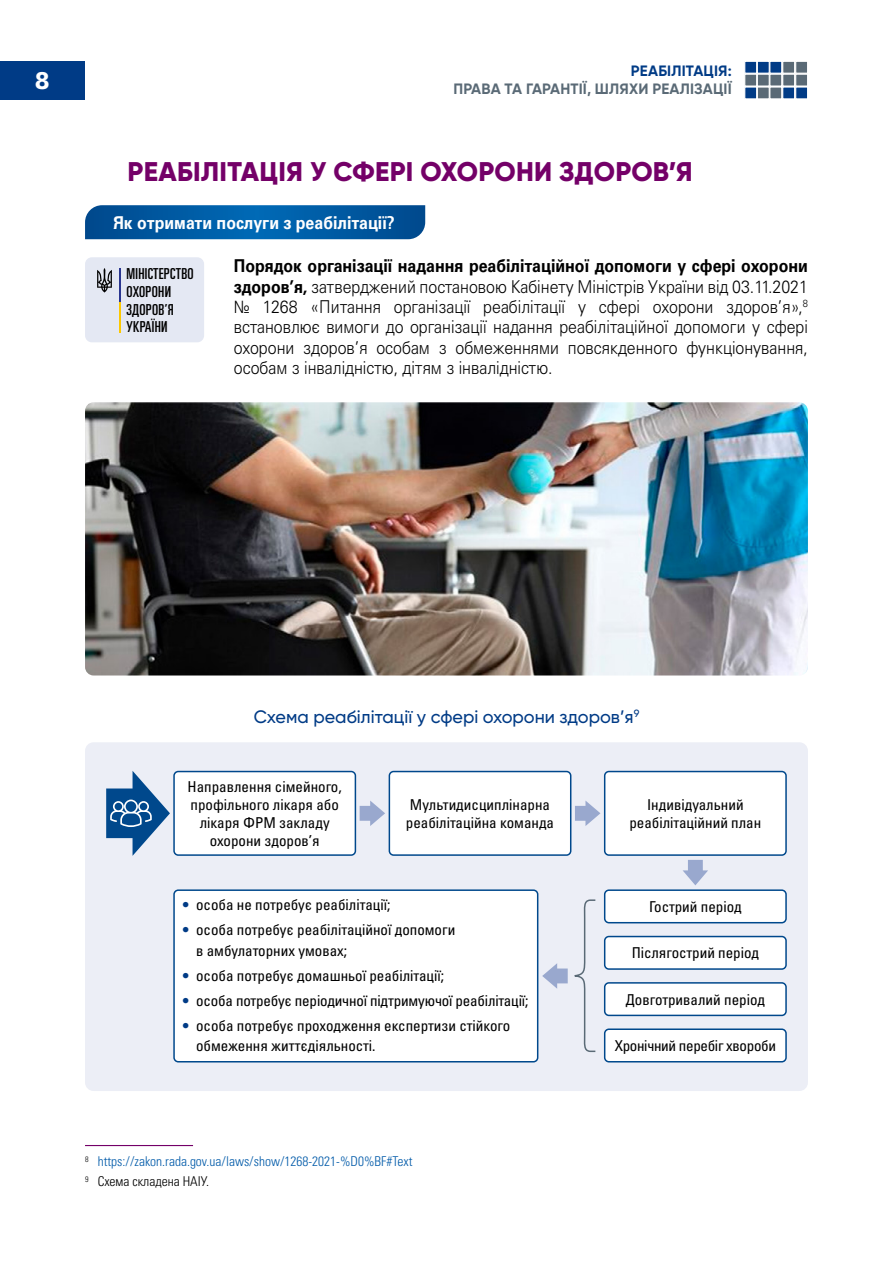
<style>
.page{position:relative;width:893px;height:1263px;background:#fff}
.page>*{position:absolute;margin:0;border:0;box-sizing:border-box;transform-origin:0 0}
.T-01{font:800 27px "Gilroy";letter-spacing:.01em;color:#740068}
.t1{font:900 24px "Univers LTCYR 75";color:#fff;scale:.9 1}
.T-04{font:500 18px "Gilroy";color:#003b86}
.Main-01{font:300 17.7px/20.4px "Univers LTCYR 45";color:#000;text-align:justify;scale:.9 1}
.Main-01-2{font:700 17.7px "Univers LTCYR 65";color:#fff;scale:.9 1}
.t2{font:15.15px/17.7px "Univers LTCYR 59 Ult Cond";letter-spacing:.02em;color:#000}
.PicTEXT{font:condensed 15px/18px "Univers LTCYR 57";color:#000}
.t3{font:700 15px "Gilroy";letter-spacing:.01em;color:#5a6a76}
.PicTEXT-2{font:condensed 15px "Univers LTCYR 57";letter-spacing:-.02em;color:#000}
.t4{font:700 15px "Gilroy";letter-spacing:.01em;color:#003b86}
.Snoska{font:13.5px "Univers LTCYR 47 Light Cond";color:#005aa9}
.Snoska-2{font:13.5px "Univers LTCYR 47 Light Cond";color:#000}
.s1{font-family:"Univers LTCYR 65";font-weight:700}
.s2{font-family:"Univers LTCYR 65";font-weight:700;font-stretch:normal;color:#003b86}
</style>
<div class="page">
<div style="left:0;top:61px;width:85px;height:38px;background:#003b86"></div>
<div style="left:782px;top:61px;width:13px;height:13px;background:#5a6a76;border:1px solid #fff"></div>
<div style="left:782px;top:87px;width:13px;height:12px;background:#003b86;border:1px solid #fff"></div>
<div style="left:782px;top:74px;width:13px;height:12px;background:#5a6a76;border:1px solid #fff"></div>
<div style="left:795px;top:74px;width:13px;height:12px;background:#5a6a76;border:1px solid #fff"></div>
<div style="left:795px;top:87px;width:13px;height:12px;background:#003b86;border:1px solid #fff"></div>
<div style="left:795px;top:61px;width:13px;height:13px;background:#5a6a76;border:1px solid #fff"></div>
<div style="left:769px;top:61px;width:13px;height:13px;background:#003b86;border:1px solid #fff"></div>
<div style="left:757px;top:61px;width:12px;height:13px;background:#003b86;border:1px solid #fff"></div>
<div style="left:744px;top:61px;width:13px;height:13px;background:#003b86;border:1px solid #fff"></div>
<div style="left:769px;top:87px;width:13px;height:12px;background:#5a6a76;border:1px solid #fff"></div>
<div style="left:757px;top:87px;width:12px;height:12px;background:#5a6a76;border:1px solid #fff"></div>
<div style="left:744px;top:87px;width:13px;height:12px;background:#003b86;border:1px solid #fff"></div>
<div style="left:769px;top:74px;width:13px;height:12px;background:#5a6a76;border:1px solid #fff"></div>
<div style="left:757px;top:74px;width:12px;height:12px;background:#5a6a76;border:1px solid #fff"></div>
<div style="left:744px;top:74px;width:13px;height:12px;background:#5a6a76;border:1px solid #fff"></div>
<svg style="left:85px;top:205px;width:340px;height:34px;background:#045ca3"></svg>
<img style="left:85px;top:402px;width:723px;height:273px">
<div style="left:85px;top:742px;width:723px;height:349px;background:#eceef6;border-radius:9px"></div>
<div style="left:174px;top:771px;width:181px;height:84px;background:#fff;border-radius:4px"></div>
<div style="left:173px;top:771px;width:183px;height:85px;border:2px solid #00488c;border-radius:4px"></div>
<div style="left:174px;top:890px;width:364px;height:172px;background:#fff;border-radius:4px"></div>
<div style="left:173px;top:889px;width:365px;height:173px;border:2px solid #00488c;border-radius:4px"></div>
<div style="left:389px;top:771px;width:182px;height:84px;background:#fff;border-radius:4px"></div>
<div style="left:389px;top:771px;width:182px;height:85px;border:2px solid #00488c;border-radius:4px"></div>
<div style="left:605px;top:771px;width:181px;height:84px;background:#fff;border-radius:4px"></div>
<div style="left:604px;top:771px;width:183px;height:85px;border:2px solid #00488c;border-radius:4px"></div>
<div style="left:605px;top:890px;width:181px;height:33px;background:#fff;border-radius:4px"></div>
<div style="left:604px;top:889px;width:183px;height:34px;border:2px solid #00488c;border-radius:4px"></div>
<div style="left:605px;top:936px;width:181px;height:33px;background:#fff;border-radius:4px"></div>
<div style="left:604px;top:936px;width:183px;height:34px;border:2px solid #00488c;border-radius:4px"></div>
<div style="left:605px;top:983px;width:181px;height:32px;background:#fff;border-radius:4px"></div>
<div style="left:604px;top:982px;width:183px;height:34px;border:2px solid #00488c;border-radius:4px"></div>
<div style="left:605px;top:1029px;width:181px;height:33px;background:#fff;border-radius:4px"></div>
<div style="left:604px;top:1028px;width:183px;height:34px;border:2px solid #00488c;border-radius:4px"></div>
<svg style="left:360px;top:801px;width:25px;height:25px"></svg>
<svg style="left:106px;top:771px;width:64px;height:85px"></svg>
<svg style="left:575px;top:801px;width:25px;height:25px"></svg>
<svg style="left:683px;top:860px;width:25px;height:25px"></svg>
<svg style="left:542px;top:899px;width:54px;height:154px"></svg>
<hr style="left:85px;top:1145px;width:108px;height:1px;background:#740068">
<div style="left:85px;top:257px;width:119px;height:85px;background:#e4e8f3;border-radius:7px"></div>
<svg style="left:97px;top:268px;width:15px;height:25px"></svg>
<hr style="left:119px;top:301px;width:2px;height:31px;background:#fcc800">
<hr style="left:119px;top:268px;width:2px;height:33px;background:#2a3690">
<h2 class="t1" style="left:35px;top:63px;width:18px">8</h2>
<p class="t4" style="left:631px;top:62px;width:102px">РЕАБІЛІТАЦІЯ:</p>
<p class="t3" style="left:453px;top:80px;width:280px">ПРАВА ТА ГАРАНТІЇ, ШЛЯХИ РЕАЛІЗАЦІЇ</p>
<p class="T-01" style="left:128px;top:155px;width:566px">РЕАБІЛІТАЦІЯ У СФЕРІ ОХОРОНИ ЗДОРОВ’Я</p>
<p class="Main-01-2" style="left:113px;top:210px;width:314px">Як отримати послуги з реабілітації?</p>
<p class="Main-01" style="left:234px;top:255px;width:639px"><span class="s1">Порядок організації надання реабілітаційної допомоги у сфері охорони здоров’я,</span> затверджений постановою Кабінету Міністрів України від 03.11.2021 № 1268 «Питання організації реабілітації у сфері охорони здоров’я»,<sup>8 </sup>встановлює вимоги до організації надання реабілітаційної допомоги у сфері охорони здоров’я особам з обмеженнями повсякденного функціонування, особам з інвалідністю, дітям з інвалідністю.</p>
<p class="t2" style="left:127px;top:264px;width:69px">МІНІСТЕРСТВО<br>ОХОРОНИ<br>ЗДОРОВ’Я<br>УКРАЇНИ</p>
<p class="T-04" style="left:254px;top:705px;width:387px">Схема реабілітації у сфері охорони здоров’я<sup>9</sup></p>
<p class="PicTEXT" style="left:188px;top:777px;width:156px;text-align:center">Направлення сімейного, профільного лікapя або лікаря ФРМ закладу охорони здоров’я</p>
<p class="PicTEXT" style="left:406px;top:795px;width:150px">Мультидисциплінарна реабілітаційна команда</p>
<p class="PicTEXT" style="left:629px;top:795px;width:133px;text-align:center">Індивідуальний реабілітаційний план</p>
<p class="PicTEXT" style="left:183px;top:895px;width:209px"><span class="s2">•</span> особа не потребує реабілітації;</p>
<p class="PicTEXT" style="left:196px;top:919px;width:261px;line-height:20.7px;text-indent:-13px"><span class="s2">•</span> особа потребує реабілітаційної допомоги в амбулаторних умовах;</p>
<p class="PicTEXT" style="left:183px;top:966px;width:262px"><span class="s2">•</span> особа потребує домашньої реабілітації;</p>
<p class="PicTEXT" style="left:183px;top:991px;width:347px"><span class="s2">•</span> особа потребує періодичної підтримуючої реабілітації;</p>
<p class="PicTEXT" style="left:196px;top:1015px;width:316px;line-height:20.7px;text-indent:-13px"><span class="s2">•</span> особа потребує проходження експертизи стійкого обмеження життєдіяльності.</p>
<p class="Snoska" style="left:85px;top:1152px;width:329px"><sup>8</sup> https://zakon.rada.gov.ua/laws/show/1268-2021-%D0%BF#Text</p>
<p class="Snoska-2" style="left:85px;top:1172px;width:126px"><sup>9</sup> Схема складена НАІУ.</p>
<p class="PicTEXT" style="left:649px;top:897px;width:94px">Гострий період</p>
<p class="PicTEXT" style="left:632px;top:943px;width:129px">Післягострий період</p>
<p class="PicTEXT" style="left:626px;top:990px;width:141px">Довготривалий період</p>
<p class="PicTEXT-2" style="left:615px;top:1036px;width:163px">Хронічний перебіг хвороби</p>
</div>
